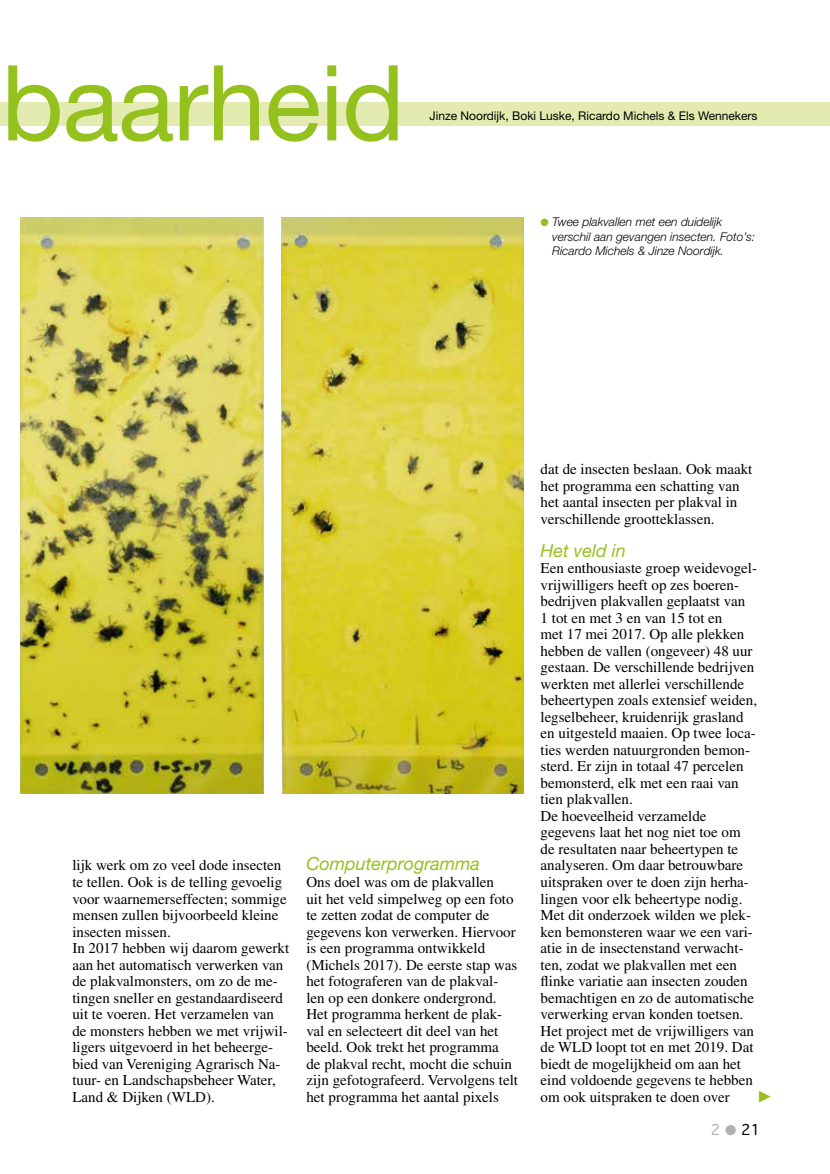
<style>
.page{position:relative;width:830px;height:1174px;background:#fff}
.page>*{position:absolute;margin:0;border:0;box-sizing:border-box;transform-origin:0 0}
.t1{font:105px "Helvetica Neue LT Std";letter-spacing:-.01em;color:#95c11f}
.t2{font:italic 18px "Helvetica Neue LT Std";color:#95c11f}
.t3{font:15px/16.5px "Times LT Std";color:#000}
.t4{font:14.25px "Geneva";color:#000}
.t5{font:italic 300 12px/14.4px "Helvetica Neue LT Std";color:#000}
.t6{font:12px "Helvetica Neue LT Std";color:#000}
.s1{color:#95c11f}
.s2{color:#b3b2b2}
</style>
<div class="page">
<div style="left:0;top:103px;width:829px;height:23px;background:#e4ebb1"></div>
<img style="left:21px;top:218px;width:243px;height:575px">
<img style="left:281px;top:218px;width:242px;height:575px">
<h1 class="t1" style="left:1px;top:40px;width:404px">baarheid</h1>
<p class="t6" style="left:429px;top:109px;width:329px">Jinze Noordijk, Boki Luske, Ricardo Michels &amp; Els Wennekers</p>
<p class="t5" style="left:552px;top:215px;width:204px;text-indent:-12px"><span class="s1">●</span> Twee plakvallen met een duidelijk verschil aan gevangen insecten. Foto’s:<br>Ricardo Michels &amp; Jinze Noordijk.</p>
<p class="t3" style="left:72px;top:857px;width:218px">lijk werk om zo veel dode insecten te tellen. Ook is de telling gevoelig voor waarnemerseffecten; sommige mensen zullen bijvoorbeeld kleine insecten missen.<br>In 2017 hebben wij daarom gewerkt aan het automatisch verwerken van de plakvalmonsters, om zo de me&shy;tingen sneller en gestandaardiseerd uit te voeren. Het verzamelen van de monsters hebben we met vrijwil&shy;ligers uitgevoerd in het beheerge&shy;bied van Vereniging Agrarisch Na&shy;tuur- en Landschapsbeheer Water,<br>Land &amp; Dijken (WLD).</p>
<p class="t2" style="left:306px;top:853px;width:175px">Computerprogramma</p>
<p class="t3" style="left:306px;top:873px;width:213px">Ons doel was om de plakvallen<br>uit het veld simpelweg op een foto te zetten zodat de computer de gegevens kon verwerken. Hiervoor is een programma ontwikkeld (Michels 2017). De eerste stap was het fotograferen van de plakval&shy;len op een donkere ondergrond.<br>Het programma herkent de plak&shy;val en selecteert dit deel van het beeld. Ook trekt het programma<br>de plakval recht, mocht die schuin zijn gefotografeerd. Vervolgens telt het programma het aantal pixels</p>
<p class="t3" style="left:540px;top:461px;width:213px">dat de insecten beslaan. Ook maakt het programma een schatting van het aantal insecten per plakval in verschillende grootteklassen.</p>
<p class="t2" style="left:540px;top:539px;width:87px">Het veld in</p>
<p class="t3" style="left:540px;top:560px;width:218px">Een enthousiaste groep weidevogel&shy;vrijwilligers heeft op zes boeren&shy;bedrijven plakvallen geplaatst van<br>1 tot en met 3 en van 15 tot en<br>met 17 mei 2017. Op alle plekken hebben de vallen (ongeveer) 48 uur gestaan. De verschillende bedrijven werkten met allerlei verschillende beheertypen zoals extensief weiden, legselbeheer, kruidenrijk grasland en uitgesteld maaien. Op twee loca&shy;ties werden natuurgronden bemon&shy;sterd. Er zijn in totaal 47 percelen bemonsterd, elk met een raai van tien plakvallen.<br>De hoeveelheid verzamelde gegevens laat het nog niet toe om de resultaten naar beheertypen te analyseren. Om daar betrouwbare uitspraken over te doen zijn herha&shy;lingen voor elk beheertype nodig.<br>Met dit onderzoek wilden we plek&shy;ken bemonsteren waar we een vari&shy;atie in de insectenstand verwacht&shy;ten, zodat we plakvallen met een flinke variatie aan insecten zouden bemachtigen en zo de automatische verwerking ervan konden toetsen.<br>Het project met de vrijwilligers van de WLD loopt tot en met 2019. Dat biedt de mogelijkheid om aan het eind voldoende gegevens te hebben om ook uitspraken te doen over</p>
<p class="t4" style="left:710px;top:1121px;width:51px"><span class="s2">2</span> <span class="s2">●</span> 21</p>
</div>
